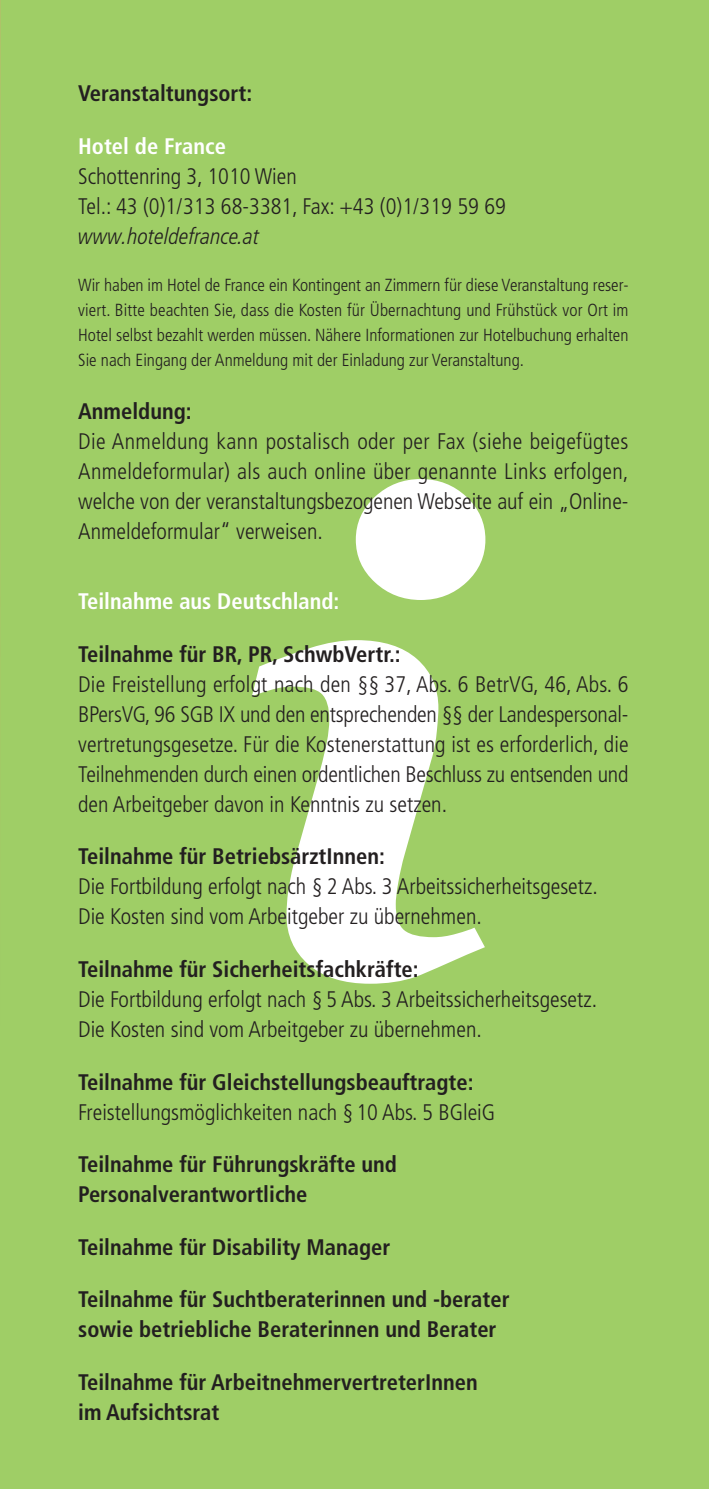
<style>
.page{position:relative;width:709px;height:1489px;background:#fff}
.page>*{position:absolute;margin:0;border:0;box-sizing:border-box;transform-origin:0 0}
.t1{font:300 condensed 22.5px/30px "Frutiger";color:#231f20}
.t2{font:700 condensed 22.5px/30px "Frutiger";color:#231f20}
.t3{font:700 condensed 22.5px "Frutiger";color:#fff}
.t4{font:italic 300 condensed 22.5px "Frutiger LT Pro";color:#231f20}
.t5{font:300 condensed 17.5px/25px "Frutiger";color:#231f20;text-align:justify}
</style>
<div class="page">
<div style="left:0;top:0;width:708px;height:1488px;background:#9fce66"></div>
<svg style="left:252px;top:640px;width:233px;height:343px;fill:#fff"></svg>
<svg style="left:356px;top:479px;width:129px;height:121px"></svg>
<img style="left:0;top:0;width:1px;height:329px">
<p class="t2" style="left:78px;top:80px;width:176px">Veranstaltungsort:</p>
<p class="t3" style="left:78px;top:137px;width:149px">Hotel de France</p>
<p class="t1" style="left:78px;top:162px;width:429px">Schottenring 3, 1010 Wien<br>Tel.: 43 (0)1/313 68-3381, Fax: +43 (0)1/319 59 69</p>
<p class="t4" style="left:78px;top:227px;width:183px">www.hoteldefrance.at</p>
<p class="t5" style="left:78px;top:274px;width:552px">Wir haben im Hotel de France ein Kontingent an Zimmern für diese Veranstaltung reser&shy;viert. Bitte beachten Sie, dass die Kosten für Übernachtung und Frühstück vor Ort im Hotel selbst bezahlt werden müssen. Nähere Informationen zur Hotelbuchung erhalten Sie nach Eingang der Anmeldung mit der Einladung zur Veranstaltung.</p>
<p class="t2" style="left:78px;top:397px;width:115px">Anmeldung:</p>
<p class="t1" style="left:78px;top:427px;width:552px;text-align:justify">Die Anmeldung kann postalisch oder per Fax (siehe beigefügtes Anmeldeformular) als auch online über genannte Links erfolgen, welche von der veranstaltungsbezogenen Webseite auf ein „Online-Anmeldeformular“ verweisen.</p>
<p class="t3" style="left:78px;top:592px;width:263px">Teilnahme aus Deutschland:</p>
<p class="t2" style="left:78px;top:640px;width:324px">Teilnahme für BR, PR, SchwbVertr.:</p>
<p class="t1" style="left:78px;top:670px;width:552px;text-align:justify">Die Freistellung erfolgt nach den §§ 37, Abs. 6 BetrVG, 46, Abs. 6<br>BPersVG, 96 SGB IX und den entsprechenden §§ der Landespersonal&shy;vertretungsgesetze. Für die Kostenerstattung ist es erforderlich, die Teilnehmenden durch einen ordentlichen Beschluss zu entsenden und den Arbeitgeber davon in Kenntnis zu setzen.</p>
<p class="t2" style="left:78px;top:843px;width:308px">Teilnahme für BetriebsärztInnen:</p>
<p class="t1" style="left:78px;top:873px;width:521px">Die Fortbildung erfolgt nach § 2 Abs. 3 Arbeitssicherheitsgesetz.<br>Die Kosten sind vom Arbeitgeber zu übernehmen.</p>
<p class="t2" style="left:78px;top:955px;width:342px">Teilnahme für Sicherheitsfachkräfte:</p>
<p class="t1" style="left:78px;top:985px;width:520px">Die Fortbildung erfolgt nach § 5 Abs. 3 Arbeitssicherheitsgesetz.<br>Die Kosten sind vom Arbeitgeber zu übernehmen.</p>
<p class="t2" style="left:78px;top:1068px;width:397px">Teilnahme für Gleichstellungsbeauftragte:</p>
<p class="t1" style="left:78px;top:1098px;width:418px">Freistellungsmöglichkeiten nach § 10 Abs. 5 BGleiG</p>
<p class="t2" style="left:78px;top:1150px;width:320px">Teilnahme für Führungskräfte und<br>Personalverantwortliche</p>
<p class="t2" style="left:78px;top:1233px;width:314px">Teilnahme für Disability Manager</p>
<p class="t2" style="left:78px;top:1285px;width:433px">Teilnahme für Suchtberaterinnen und -berater sowie betriebliche Beraterinnen und Berater</p>
<p class="t2" style="left:78px;top:1368px;width:401px">Teilnahme für ArbeitnehmervertreterInnen im Aufsichtsrat</p>
</div>
